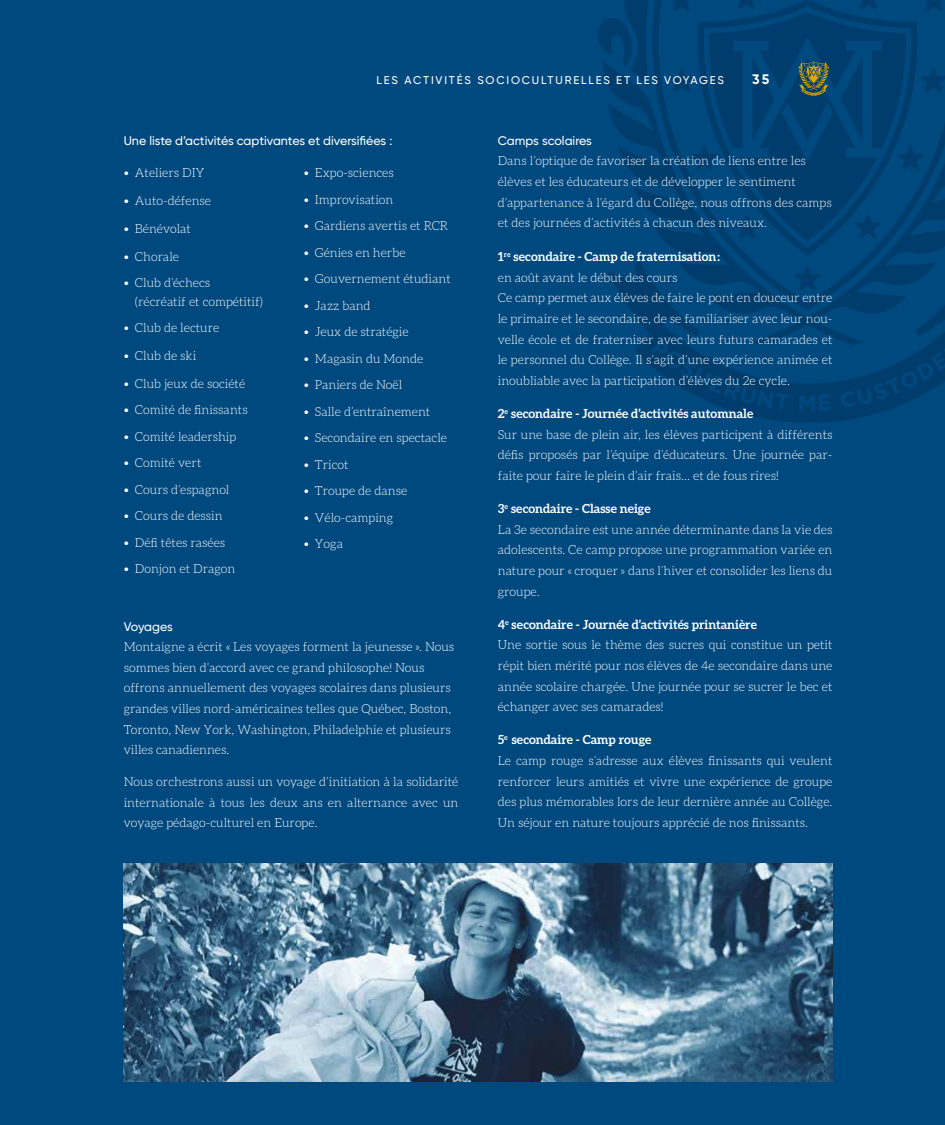
<style>
.page{position:relative;width:945px;height:1125px;background:#00497f}
.page>*{position:absolute;margin:0;border:0;box-sizing:border-box;transform-origin:0 0}
.t1{font:700 13.75px "Gilroy";color:#fff}
.t2{font:300 12.5px/20.6px "Aleo";color:#fff}
.t3{font:500 12.5px "Gilroy";color:#fff}
.t4{font:500 12.5px "Gilroy";letter-spacing:-.02em;color:#fff}
.t5{font:500 11.25px "Gilroy";letter-spacing:.16em;color:#fff}
.s1{font-weight:700}
</style>
<div class="page">
<svg style="left:598px;top:0;width:347px;height:423px"></svg>
<svg style="left:798px;top:61px;width:31px;height:35px"></svg>
<img style="left:124px;top:864px;width:709px;height:217px">
<p class="t5" style="left:377px;top:73px;width:349px">LES ACTIVITÉS SOCIOCULTURELLES ET LES VOYAGES</p>
<p class="t1" style="left:752px;top:70px;width:18px">35</p>
<p class="t3" style="left:124px;top:133px;width:270px">Une liste d’activités captivantes et diversifiées :</p>
<p class="t2" style="left:124px;top:163px;width:82px">• Ateliers DIY</p>
<p class="t2" style="left:124px;top:190px;width:89px">• Auto-défense</p>
<p class="t2" style="left:124px;top:218px;width:69px">• Bénévolat</p>
<p class="t2" style="left:124px;top:246px;width:57px">• Chorale</p>
<p class="t2" style="left:135px;top:273px;width:129px;line-height:18.8px;text-indent:-11px">• Club d’échecs (récréatif et compétitif)</p>
<p class="t2" style="left:124px;top:318px;width:97px">• Club de lecture</p>
<p class="t2" style="left:124px;top:345px;width:74px">• Club de ski</p>
<p class="t2" style="left:124px;top:373px;width:123px">• Club jeux de société</p>
<p class="t2" style="left:124px;top:400px;width:125px">• Comité de finissants</p>
<p class="t2" style="left:124px;top:426px;width:114px">• Comité leadership</p>
<p class="t2" style="left:124px;top:453px;width:79px">• Comité vert</p>
<p class="t2" style="left:124px;top:479px;width:107px">• Cours d’espagnol</p>
<p class="t2" style="left:124px;top:506px;width:100px">• Cours de dessin</p>
<p class="t2" style="left:124px;top:532px;width:103px">• Défi têtes rasées</p>
<p class="t2" style="left:124px;top:559px;width:113px">• Donjon et Dragon</p>
<p class="t2" style="left:304px;top:163px;width:92px">• Expo-sciences</p>
<p class="t2" style="left:304px;top:189px;width:91px">• Improvisation</p>
<p class="t2" style="left:304px;top:216px;width:146px">• Gardiens avertis et RCR</p>
<p class="t2" style="left:304px;top:242px;width:103px">• Génies en herbe</p>
<p class="t2" style="left:304px;top:269px;width:149px">• Gouvernement étudiant</p>
<p class="t2" style="left:304px;top:295px;width:68px">• Jazz band</p>
<p class="t2" style="left:304px;top:322px;width:106px">• Jeux de stratégie</p>
<p class="t2" style="left:304px;top:348px;width:121px">• Magasin du Monde</p>
<p class="t2" style="left:304px;top:375px;width:100px">• Paniers de Noël</p>
<p class="t2" style="left:304px;top:401px;width:128px">• Salle d’entraînement</p>
<p class="t2" style="left:304px;top:428px;width:145px">• Secondaire en spectacle</p>
<p class="t2" style="left:304px;top:454px;width:46px">• Tricot</p>
<p class="t2" style="left:304px;top:481px;width:105px">• Troupe de danse</p>
<p class="t2" style="left:304px;top:507px;width:91px">• Vélo-camping</p>
<p class="t2" style="left:304px;top:534px;width:41px">• Yoga</p>
<p class="t4" style="left:124px;top:618px;width:51px">Voyages</p>
<p class="t2" style="left:124px;top:636px;width:332px">Montaigne a écrit « Les voyages forment la jeunesse ». Nous sommes bien d’accord avec ce grand philosophe! Nous offrons annuellement des voyages scolaires dans plusieurs grandes villes nord-américaines telles que Québec, Boston, Toronto, New York, Washington, Philadelphie et plusieurs villes canadiennes.</p>
<p class="t2" style="left:124px;top:771px;width:336px;text-align:justify">Nous orchestrons aussi un voyage d’initiation à la solidarité internationale à tous les deux ans en alternance avec un voyage pédago-culturel en Europe.</p>
<p class="t3" style="left:498px;top:133px;width:96px">Camps scolaires</p>
<p class="t2" style="left:498px;top:151px;width:335px">Dans l’optique de favoriser la création de liens entre les élèves et les éducateurs et de développer le sentiment d’appartenance à l’égard du Collège, nous offrons des camps et des journées d’activités à chacun des niveaux.</p>
<p class="t2" style="left:498px;top:247px;width:336px"><span class="s1">1</span><sup>re</sup> <span class="s1">secondaire - Camp de fraternisation :<br></span>en août avant le début des cours<br>Ce camp permet aux élèves de faire le pont en douceur entre le primaire et le secondaire, de se familiariser avec leur nou&shy;velle école et de fraterniser avec leurs futurs camarades et le personnel du Collège. Il s’agit d’une expérience animée et inoubliable avec la participation d’élèves du 2e cycle.</p>
<p class="t2" style="left:498px;top:403px;width:336px"><span class="s1">2</span><sup>e</sup> <span class="s1">secondaire - Journée d’activités automnale<br></span>Sur une base de plein air, les élèves participent à différents défis proposés par l’équipe d’éducateurs. Une journée par&shy;faite pour faire le plein d’air frais… et de fous rires!</p>
<p class="t2" style="left:498px;top:498px;width:336px"><span class="s1">3</span><sup>e</sup> <span class="s1">secondaire - Classe neige<br></span>La 3e secondaire est une année déterminante dans la vie des adolescents. Ce camp propose une programmation variée en nature pour « croquer » dans l’hiver et consolider les liens du groupe.</p>
<p class="t2" style="left:498px;top:614px;width:336px"><span class="s1">4</span><sup>e</sup> <span class="s1">secondaire - Journée d’activités printanière<br></span>Une sortie sous le thème des sucres qui constitue un petit répit bien mérité pour nos élèves de 4e secondaire dans une année scolaire chargée. Une journée pour se sucrer le bec et échanger avec ses camarades!</p>
<p class="t2" style="left:498px;top:730px;width:336px"><span class="s1">5</span><sup>e</sup> <span class="s1">secondaire - Camp rouge<br></span>Le camp rouge s’adresse aux élèves finissants qui veulent renforcer leurs amitiés et vivre une expérience de groupe des plus mémorables lors de leur dernière année au Collège.<br>Un séjour en nature toujours apprécié de nos finissants.</p>
</div>
